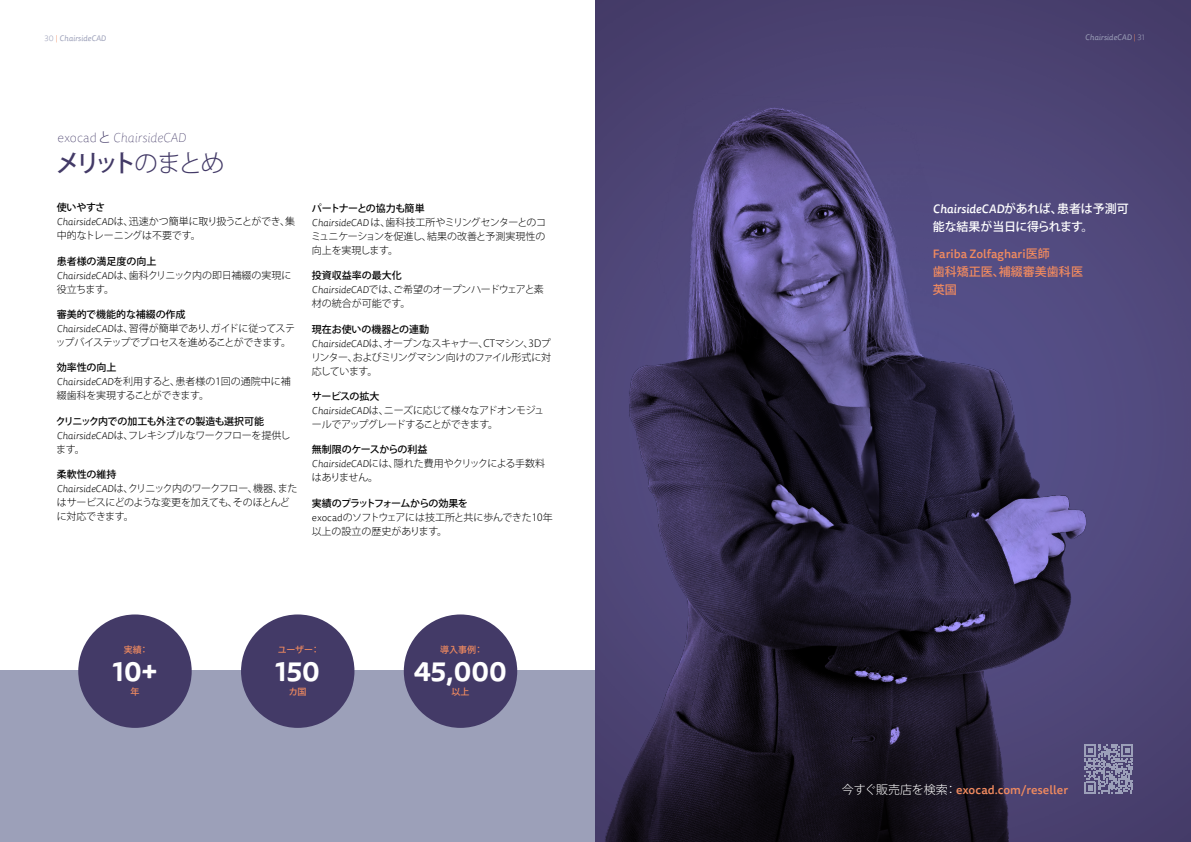
<style>
.page{position:relative;width:1191px;height:842px;background:#fff}
.page>*{position:absolute;margin:0;border:0;box-sizing:border-box;transform-origin:0 0}
.t1{font:700 27px "Tisa Sans Pro";color:#fff}
.t2{font:500 24px "Koz Go Pr 6 N";color:#433a67}
.t3{font:italic 100 13px "Tisa Sans Pro";color:#433a67}
.t4{font:500 12px "Tisa Sans Pro";color:#f08a5f}
.t5{font:italic 500 12px "Tisa Sans Pro";color:#fff}
.t6{font:500 12px/18px "Koz Go Pr 6 N";color:#f08a5f}
.t7{font:500 12px "Koz Go Pr 6 N";letter-spacing:-.035em;color:#fff}
.t8{font:300 10px/14px "Koz Go Pro";letter-spacing:-.04em;color:#000}
.t9{font:300 10px/14px "Koz Go Pro";letter-spacing:-.02em;color:#000}
.t10{font:300 10px/14px "Koz Go Pro";letter-spacing:-.06em;color:#000}
.t11{font:500 10px/14px "Koz Go Pro";letter-spacing:-.05em;color:#000}
.t12{font:300 10px/14px "Koz Go Pro";color:#000}
.t13{font:300 10px/14px "Koz Go Pro";letter-spacing:-.01em;color:#000}
.t14{font:300 10px/14px "Koz Go Pro";letter-spacing:-.015em;color:#000}
.t15{font:500 9px "Koz Go Pro";letter-spacing:-.02em;color:#f08a5f}
.t16{font:italic 8px "Tisa Sans Pro";color:#9ca0b9}
.s1{font-weight:300;font-style:normal}
.s2{font-weight:300;font-style:normal;color:#f08a5f}
.s3{font-style:normal}
.s4{font-family:"Koz Go Pr 6 N";font-weight:300;font-style:normal}
.s5{font-weight:300}
.s6{font-weight:500}
.s7{font-family:"Tisa Sans Pro";font-style:italic}
.s8{font-family:"Tisa Sans Pro";font-weight:300;font-style:italic}
.s9{font-family:"Tisa Sans Pro"}
.s10{font-family:"Koz Go Pr 6 N";font-style:normal}
.s11{font-family:"Koz Go Pr 6 N"}
.s12{font-family:"Koz Go Pr 6 N";font-weight:300;color:#fff}
</style>
<div class="page">
<div style="left:0;top:671px;width:1191px;height:171px;background:#9ca0b9"></div>
<div style="left:595px;top:0;width:596px;height:55px;background:#493f6e"></div>
<img style="left:584px;top:55px;width:607px;height:787px">
<div style="left:404px;top:614px;width:113px;height:114px;background:#433a67;border-radius:50%"></div>
<div style="left:241px;top:614px;width:113px;height:114px;background:#433a67;border-radius:50%"></div>
<div style="left:78px;top:614px;width:114px;height:114px;background:#433a67;border-radius:50%"></div>
<svg style="left:1084px;top:744px;width:49px;height:49px"></svg>
<p class="t16" style="left:45px;top:33px;width:63px"><span class="s1">30</span> <span class="s2">|</span> ChairsideCAD</p>
<p class="t16" style="left:1085px;top:32px;width:61px">ChairsideCAD <span class="s2">|</span> <span class="s1">31</span></p>
<h3 class="t3" style="left:57px;top:129px;width:130px"><span class="s3">exocad</span><span class="s4">と</span> ChairsideCAD</h3>
<h2 class="t2" style="left:56px;top:149px;width:170px">メリット<span class="s5">のまとめ</span></h2>
<p class="t13" style="left:57px;top:201px;width:240px"><span class="s6">使いやすさ<br></span><span class="s7">ChairsideCAD</span>は、迅速かつ簡単に取り扱うことができ、集中的なトレーニングは不要です。</p>
<p class="t8" style="left:57px;top:254px;width:236px"><span class="s6">患者様の満足度の向上<br></span><span class="s7">ChairsideCAD</span>は、歯科クリニック内の即日補綴の実現に役立ちます。</p>
<p class="t8" style="left:56px;top:308px;width:241px"><span class="s6">審美的で機能的な補綴の作成<br></span><span class="s7">ChairsideCAD</span>は、習得が簡単であり、ガイドに従ってステップバイステップでプロセスを進めることができます。</p>
<p class="t12" style="left:57px;top:361px;width:236px"><span class="s6">効率性の向上<br></span><span class="s7">ChairsideCAD</span>を利用すると、患者様の1回の通院中に補綴歯科を実現することができます。</p>
<p class="t11" style="left:56px;top:415px;width:236px">クリニック内での加工も外注での製造も選択可能<br><span class="s8">ChairsideCAD</span><span class="s5">は、フレキシブルなワークフローを提供します。</span></p>
<p class="t8" style="left:57px;top:468px;width:242px"><span class="s6">柔軟性の維持<br></span><span class="s7">ChairsideCAD</span>は、クリニック内のワークフロー、機器、またはサービスにどのような変更を加えても、そのほとんどに対応できます。</p>
<p class="t8" style="left:311px;top:201px;width:237px"><span class="s6">パートナーとの協力も簡単<br></span><span class="s7">ChairsideCAD</span> は、歯科技工所やミリングセンターとのコミュニケーションを促進し、結果の改善と予測実現性の向上を実現します。</p>
<p class="t14" style="left:312px;top:269px;width:233px"><span class="s6">投資収益率の最大化<br></span><span class="s7">ChairsideCAD</span>では、ご希望のオープンハードウェアと素材の統合が可能です。</p>
<p class="t8" style="left:311px;top:322px;width:242px"><span class="s6">現在お使いの機器との連動<br></span><span class="s7">ChairsideCAD</span>は、オープンなスキャナー、CTマシン、3Dプリンター、およびミリングマシン向けのファイル形式に対応しています。</p>
<p class="t10" style="left:312px;top:389px;width:234px"><span class="s6">サービスの拡大<br></span><span class="s7">ChairsideCAD</span>は、ニーズに応じて様々なアドオンモジュールでアップグレードすることができます。</p>
<p class="t8" style="left:312px;top:443px;width:235px"><span class="s6">無制限のケースからの利益<br></span><span class="s7">ChairsideCAD</span>には、隠れた費用やクリックによる手数料はありません。</p>
<p class="t9" style="left:312px;top:496px;width:242px"><span class="s6">実績のプラットフォームからの効果を<br></span><span class="s9">exocad</span>のソフトウェアには技工所と共に歩んできた10年以上の設立の歴史があります。</p>
<p class="t15" style="left:124px;top:644px;width:26px">実績：</p>
<h1 class="t1" style="left:113px;top:652px;width:46px">10+</h1>
<p class="t15" style="left:130px;top:686px;width:10px">年</p>
<p class="t15" style="left:278px;top:644px;width:43px">ユーザー：</p>
<h1 class="t1" style="left:275px;top:652px;width:46px">150</h1>
<p class="t15" style="left:289px;top:686px;width:19px">カ国</p>
<p class="t15" style="left:440px;top:644px;width:44px">導入事例：</p>
<h1 class="t1" style="left:414px;top:652px;width:94px">45,000</h1>
<p class="t15" style="left:451px;top:686px;width:19px">以上</p>
<p class="t5" style="left:933px;top:201px;width:197px">ChairsideCAD<span class="s10">があれば、患者は予測可</span></p>
<p class="t7" style="left:933px;top:220px;width:162px">能な結果が当日に得られます。</p>
<p class="t4" style="left:933px;top:245px;width:118px">Fariba Zolfaghari<span class="s11">医師</span></p>
<p class="t6" style="left:933px;top:263px;width:151px">歯科矯正医、補綴審美歯科医英国</p>
<p class="t4" style="left:841px;top:781px;width:228px"><span class="s12">今すぐ販売店を検索：</span>exocad.com/reseller</p>
</div>
